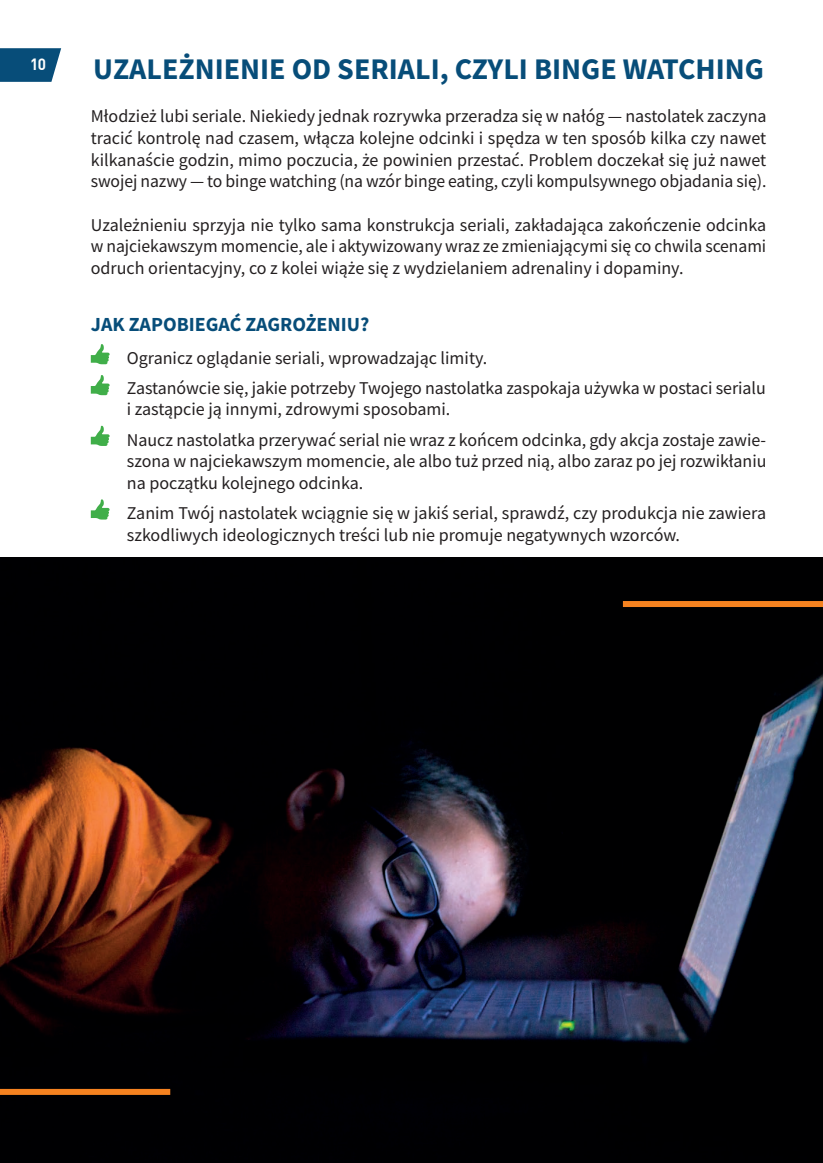
<style>
.page{position:relative;width:823px;height:1163px;background:#fff}
.page>*{position:absolute;margin:0;border:0;box-sizing:border-box;transform-origin:0 0}
.t1{font:700 30px "Source Sans Pro";color:#074d79}
.t2{font:700 20px "Source Sans Pro";color:#074d79}
.t3{font:18px/21.6px "Source Sans Pro";color:#231f20;text-align:justify}
.t4{font:700 16px "DIN Pl";color:#fff;scale:.95 1}
</style>
<div class="page">
<svg style="left:0;top:48px;width:61px;height:34px;background:#1c5c84"></svg>
<img style="left:0;top:557px;width:822px;height:605px">
<div style="left:622px;top:601px;width:200px;height:6px;background:#f58220"></div>
<div style="left:0;top:1088px;width:170px;height:6px;background:#f58220"></div>
<svg style="left:91px;top:344px;width:18px;height:20px"></svg>
<svg style="left:91px;top:375px;width:18px;height:20px"></svg>
<svg style="left:91px;top:425px;width:18px;height:21px"></svg>
<svg style="left:91px;top:499px;width:18px;height:20px"></svg>
<p class="t4" style="left:30px;top:54px;width:19px">10</p>
<h1 class="t1" style="left:93px;top:49px;width:672px">UZALEŻNIENIE OD SERIALI, CZYLI BINGE WATCHING</h1>
<p class="t3" style="left:91px;top:106px;width:677px">Młodzież lubi seriale. Niekiedy jednak rozrywka przeradza się w nałóg — nastolatek zaczyna tracić kontrolę nad czasem, włącza kolejne odcinki i spędza w ten sposób kilka czy nawet kilkanaście godzin, mimo poczucia, że powinien przestać. Problem doczekał się już nawet swojej nazwy — to binge watching (na wzór binge eating, czyli kompulsywnego objadania się).</p>
<p class="t3" style="left:91px;top:214px;width:676px">Uzależnieniu sprzyja nie tylko sama konstrukcja seriali, zakładająca zakończenie odcinka w najciekawszym momencie, ale i aktywizowany wraz ze zmieniającymi się co chwila scenami odruch orientacyjny, co z kolei wiąże się z wydzielaniem adrenaliny i dopaminy.</p>
<p class="t2" style="left:91px;top:310px;width:280px">JAK ZAPOBIEGAĆ ZAGROŻENIU?</p>
<p class="t3" style="left:91px;top:347px;width:398px">• Ogranicz oglądanie seriali, wprowadzając limity.</p>
<p class="t3" style="left:127px;top:377px;width:640px;text-indent:-36px">• Zastanówcie się, jakie potrzeby Twojego nastolatka zaspokaja używka w postaci serialu i zastąpcie ją innymi, zdrowymi sposobami.</p>
<p class="t3" style="left:127px;top:428px;width:640px;text-indent:-36px">• Naucz nastolatka przerywać serial nie wraz z końcem odcinka, gdy akcja zostaje zawie&shy;szona w najciekawszym momencie, ale albo tuż przed nią, albo zaraz po jej rozwikłaniu na początku kolejnego odcinka.</p>
<p class="t3" style="left:127px;top:502px;width:640px;text-indent:-36px">• Zanim Twój nastolatek wciągnie się w jakiś serial, sprawdź, czy produkcja nie zawiera szkodliwych ideologicznych treści lub nie promuje negatywnych wzorców.</p>
</div>
